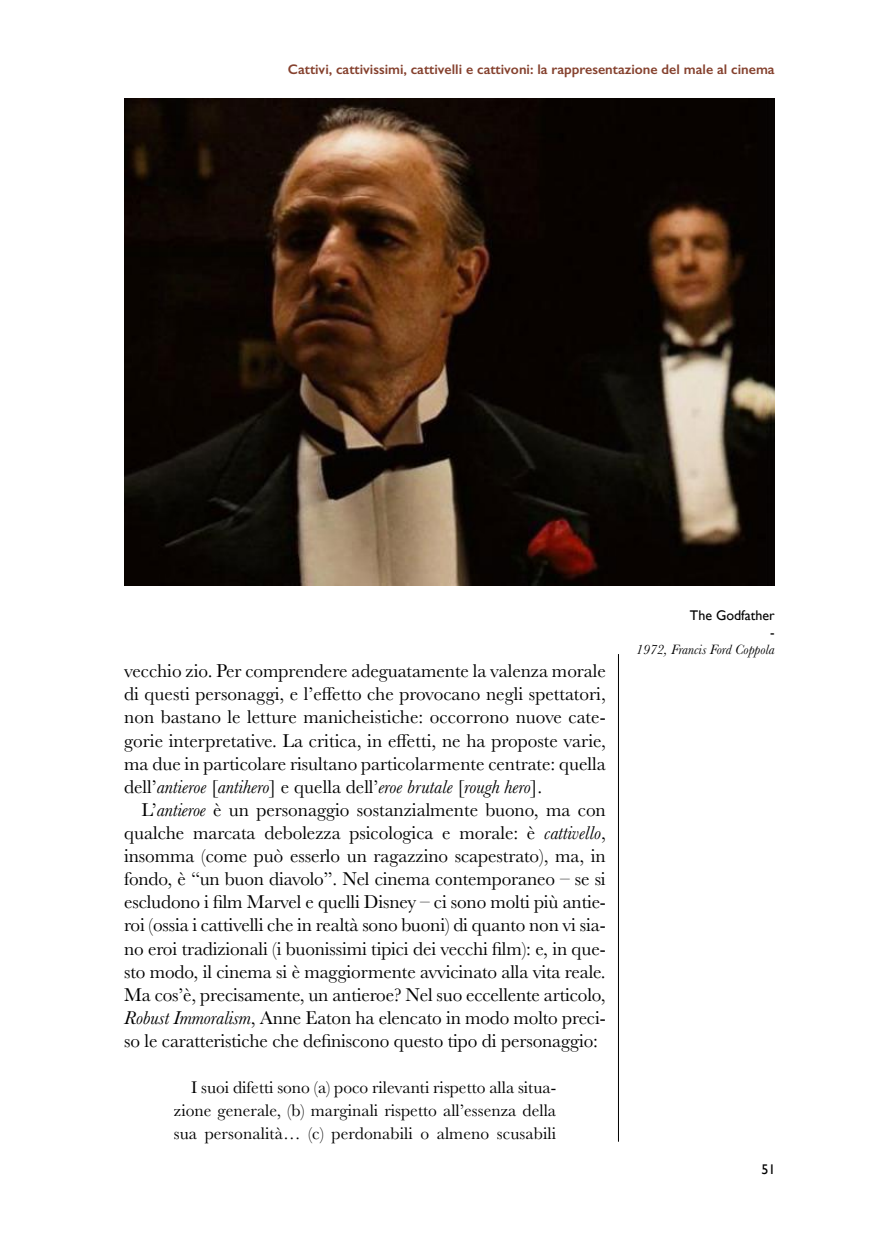
<style>
.page{position:relative;width:874px;height:1241px;background:#fff}
.page>*{position:absolute;margin:0;border:0;box-sizing:border-box;transform-origin:0 0}
.t1{font:19.25px/23.1px "Baskerville";letter-spacing:-.005em;color:#000;text-align:justify}
.t2{font:17.5px/23.1px "Baskerville";letter-spacing:.005em;color:#000;text-align:justify}
.t3{font:600 14px "Gill Sans";color:#85412e}
.t4{font:italic 14px "Baskerville";color:#000}
.t5{font:14px/16.8px "Gill Sans";color:#000;text-align:right}
.s1{font-style:italic}
</style>
<div class="page">
<hr style="left:618px;top:654px;width:1px;height:487px;background:#000">
<img style="left:124px;top:99px;width:650px;height:486px">
<p class="t3" style="left:288px;top:61px;width:488px">Cattivi, cattivissimi, cattivelli e cattivoni: la rappresentazione del male al cinema</p>
<p class="t1" style="left:124px;top:659px;width:483px">vecchio zio. Per comprendere adeguatamente la valenza morale di questi personaggi, e l’effetto che provocano negli spettatori, non bastano le letture manicheistiche: occorrono nuove cate&shy;gorie interpretative. La critica, in effetti, ne ha proposte varie, ma due in particolare risultano particolarmente centrate: quella dell’<span class="s1">antieroe</span> [<span class="s1">antihero</span>] e quella dell’<span class="s1">eroe brutale</span> [<span class="s1">rough hero</span>].</p>
<p class="t1" style="left:124px;top:797px;width:483px;text-indent:17px">L’<span class="s1">antieroe</span> è un personaggio sostanzialmente buono, ma con qualche marcata debolezza psicologica e morale: è <span class="s1">cattivello</span>, insomma (come può esserlo un ragazzino scapestrato), ma, in fondo, è “un buon diavolo”. Nel cinema contemporaneo – se si escludono i film Marvel e quelli Disney – ci sono molti più antie&shy;roi (ossia i cattivelli che in realtà sono buoni) di quanto non vi sia&shy;no eroi tradizionali (i buonissimi tipici dei vecchi film): e, in que&shy;sto modo, il cinema si è maggiormente avvicinato alla vita reale.<br>Ma cos’è, precisamente, un antieroe? Nel suo eccellente articolo, <span class="s1">Robust Immoralism</span>, Anne Eaton ha elencato in modo molto preci&shy;so le caratteristiche che definiscono questo tipo di personaggio:</p>
<p class="t2" style="left:174px;top:1075px;width:383px;text-indent:17px">I suoi difetti sono (a) poco rilevanti rispetto alla situa&shy;zione generale, (b) marginali rispetto all’essenza della sua personalità… (c) perdonabili o almeno scusabili</p>
<p class="t5" style="left:689px;top:607px;width:86px">The Godfather -</p>
<p class="t4" style="left:635px;top:641px;width:140px">1972, Francis Ford Coppola</p>
<p class="t5" style="left:761px;top:1160px;width:15px">51</p>
</div>
